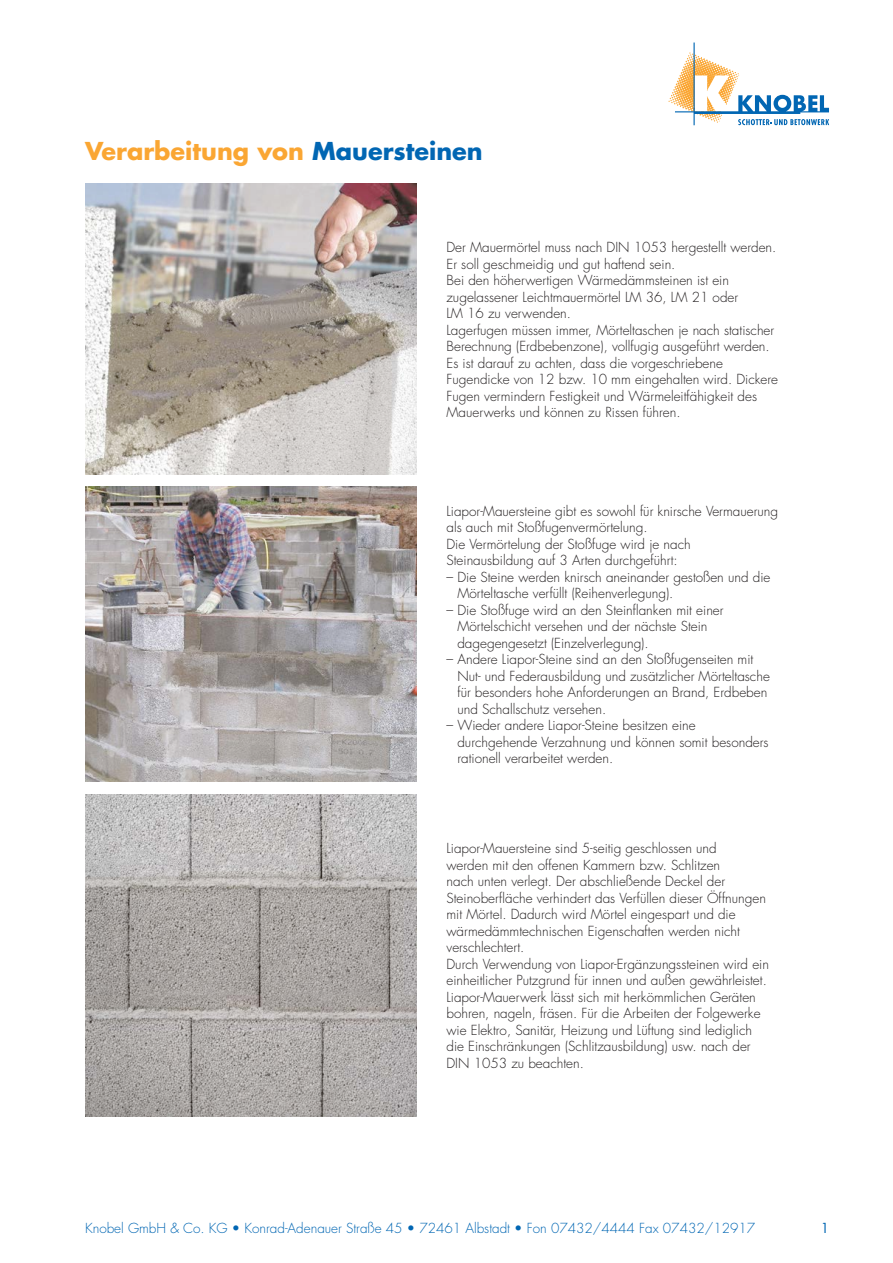
<style>
.page{position:relative;width:893px;height:1263px;background:#fff}
.page>*{position:absolute;margin:0;border:0;box-sizing:border-box;transform-origin:0 0}
.Produkt{font:700 24px "Futura Std";color:#faa633}
.Text{font:300 13.5px/16.5px "Futura Std";color:#231f20}
.t1{font:300 13.5px "Futura Std";color:#0166b3}
.t2{font:13.5px "Futura Std";color:#0166b3}
.s1{color:#0166b3}
</style>
<div class="page">
<svg style="left:668px;top:43px;width:161px;height:82px"></svg>
<img style="left:85px;top:184px;width:332px;height:291px">
<img style="left:85px;top:486px;width:332px;height:296px">
<img style="left:85px;top:794px;width:332px;height:322px">
<p class="Produkt" style="left:85px;top:135px;width:399px">Verarbeitung von <span class="s1">Mauersteinen</span></p>
<p class="Text" style="left:446px;top:239px;width:331px">Der Mauermörtel muss nach DIN 1053 hergestellt werden.<br>Er soll geschmeidig und gut haftend sein.</p>
<p class="Text" style="left:446px;top:272px;width:284px">Bei den höherwertigen Wärmedämmsteinen ist ein</p>
<p class="Text" style="left:446px;top:289px;width:293px">zugelassener Leichtmauermörtel LM 36, LM 21 oder<br>LM 16 zu verwenden.</p>
<p class="Text" style="left:446px;top:322px;width:333px">Lagerfugen müssen immer, Mörteltaschen je nach statischer Berechnung (Erdbebenzone), vollfugig ausgeführt werden.<br>Es ist darauf zu achten, dass die vorgeschriebene Fugendicke von 12 bzw. 10 mm eingehalten wird. Dickere Fugen vermindern Festigkeit und Wärmeleitfähigkeit des Mauerwerks und können zu Rissen führen.</p>
<p class="Text" style="left:446px;top:503px;width:333px">Liapor-Mauersteine gibt es sowohl für knirsche Vermauerung als auch mit Stoßfugenvermörtelung.</p>
<p class="Text" style="left:446px;top:536px;width:246px">Die Vermörtelung der Stoßfuge wird je nach<br>Steinausbildung auf 3 Arten durchgeführt:</p>
<p class="Text" style="left:457px;top:569px;width:314px;text-indent:-11px">– Die Steine werden knirsch aneinander gestoßen und die<br>Mörteltasche verfüllt (Reihenverlegung).</p>
<p class="Text" style="left:457px;top:602px;width:268px;text-indent:-11px">– Die Stoßfuge wird an den Steinflanken mit einer<br>Mörtelschicht versehen und der nächste Stein dagegengesetzt (Einzelverlegung).</p>
<p class="Text" style="left:457px;top:651px;width:314px;text-indent:-11px">– Andere Liapor-Steine sind an den Stoßfugenseiten mit Nut- und Federausbildung und zusätzlicher Mörteltasche für besonders hohe Anforderungen an Brand, Erdbeben und Schallschutz versehen.</p>
<p class="Text" style="left:457px;top:717px;width:313px;text-indent:-11px">– Wieder andere Liapor-Steine besitzen eine durchgehende Verzahnung und können somit besonders rationell verarbeitet werden.</p>
<p class="Text" style="left:446px;top:841px;width:321px">Liapor-Mauersteine sind 5-seitig geschlossen und<br>werden mit den offenen Kammern bzw. Schlitzen<br>nach unten verlegt. Der abschließende Deckel der Steinoberfläche verhindert das Verfüllen dieser Öffnungen mit Mörtel. Dadurch wird Mörtel eingespart und die wärmedämmtechnischen Eigenschaften werden nicht verschlechtert.</p>
<p class="Text" style="left:446px;top:956px;width:324px">Durch Verwendung von Liapor-Ergänzungssteinen wird ein einheitlicher Putzgrund für innen und außen gewährleistet.<br>Liapor-Mauerwerk lässt sich mit herkömmlichen Geräten bohren, nageln, fräsen. Für die Arbeiten der Folgewerke wie Elektro, Sanitär, Heizung und Lüftung sind lediglich die Einschränkungen (Schlitzausbildung) usw. nach der DIN 1053 zu beachten.</p>
<p class="t1" style="left:85px;top:1220px;width:672px">Knobel GmbH &amp; Co. KG • Konrad-Adenauer Straße 45 • 72461 Albstadt • Fon 07432/4444 Fax 07432/12917</p>
<p class="t2" style="left:821px;top:1219px;width:10px">1</p>
</div>
